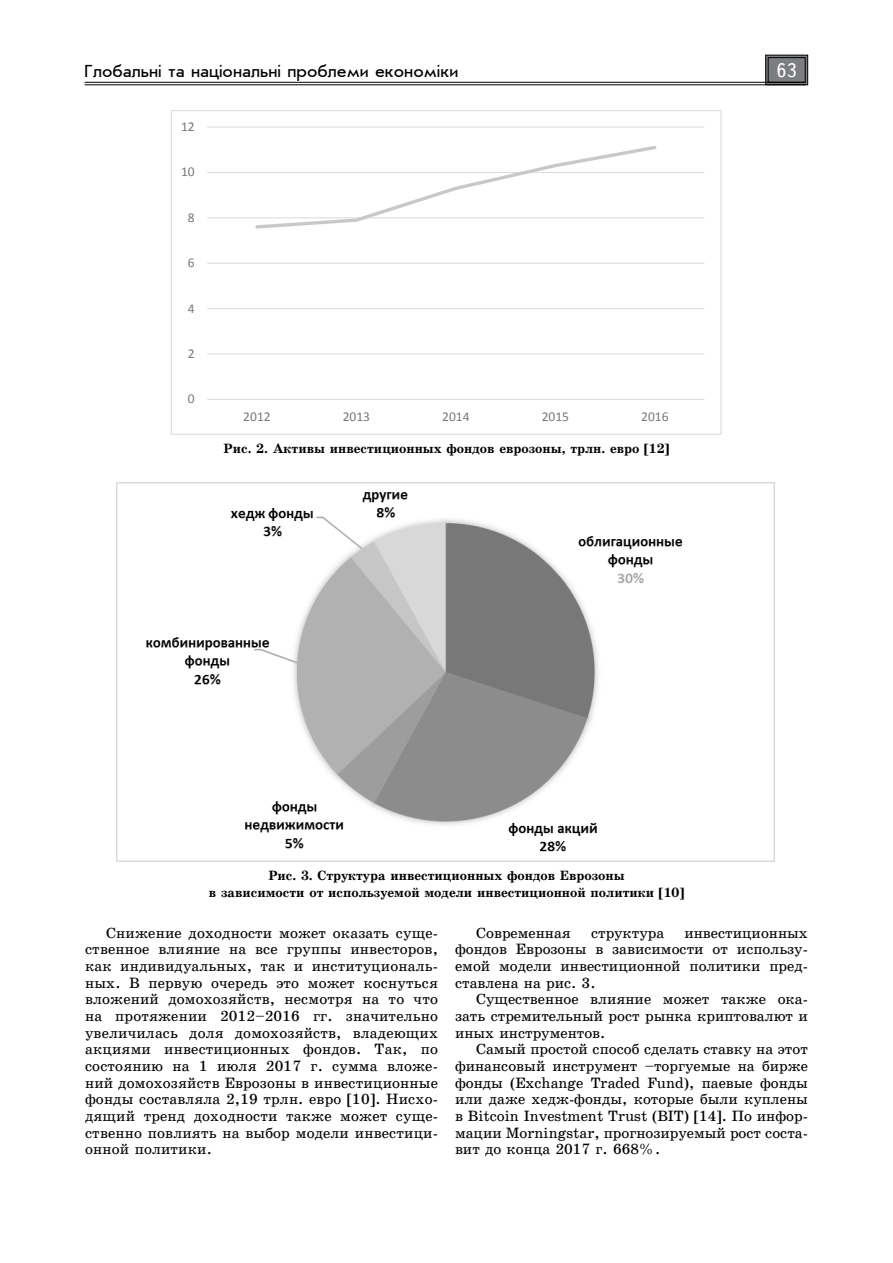
<style>
.page{position:relative;width:893px;height:1263px;background:#fff}
.page>*{position:absolute;margin:0;border:0;box-sizing:border-box;transform-origin:0 0}
.t1{font:19.5px "Ukrainian Text";color:#fff}
.t2{font:18px "Ukrainian Journal Sans";color:#000}
.t3{font:15px/16.6px "Ukrainian School";color:#000;text-align:justify}
.t4{font:700 13.5px/16.6px "Ukrainian School";color:#000;text-align:center}
.t5{font:13.5px "Calibri";color:#77787b}
</style>
<div class="page">
<svg style="left:765px;top:55px;width:43px;height:30px"></svg>
<div style="left:768px;top:57px;width:37px;height:26px;border:1px solid #000"></div>
<hr style="left:85px;top:82px;width:721px;height:1px;background:#000">
<hr style="left:85px;top:85px;width:721px;height:1px;background:#000">
<hr style="left:207px;top:353px;width:497px;height:2px;background:#dcddde">
<hr style="left:207px;top:308px;width:497px;height:1px;background:#dcddde">
<hr style="left:207px;top:263px;width:497px;height:1px;background:#dcddde">
<hr style="left:207px;top:217px;width:497px;height:1px;background:#dcddde">
<hr style="left:207px;top:172px;width:497px;height:1px;background:#dcddde">
<hr style="left:207px;top:126px;width:497px;height:2px;background:#dcddde">
<hr style="left:207px;top:399px;width:497px;height:1px;background:#dcddde">
<svg style="left:253px;top:146px;width:406px;height:83px"></svg>
<img style="left:117px;top:482px;width:658px;height:379px">
<p class="t2" style="left:85px;top:62px;width:375px">Глобальні та національні проблеми економіки</p>
<h1 class="t1" style="left:776px;top:60px;width:22px">63</h1>
<p class="t5" style="left:181px;top:118px;width:15px">12</p>
<p class="t5" style="left:181px;top:163px;width:15px">10</p>
<p class="t5" style="left:188px;top:209px;width:8px">8</p>
<p class="t5" style="left:188px;top:254px;width:8px">6</p>
<p class="t5" style="left:188px;top:300px;width:8px">4</p>
<p class="t5" style="left:188px;top:345px;width:8px">2</p>
<p class="t5" style="left:188px;top:390px;width:8px">0</p>
<p class="t5" style="left:243px;top:408px;width:29px">2012</p>
<p class="t5" style="left:343px;top:408px;width:29px">2013</p>
<p class="t5" style="left:442px;top:408px;width:29px">2014</p>
<p class="t5" style="left:542px;top:408px;width:29px">2015</p>
<p class="t5" style="left:641px;top:408px;width:29px">2016</p>
<p class="t4" style="left:224px;top:440px;width:447px">Рис. 2. Активы инвестиционных фондов еврозоны, трлн. евро [12]</p>
<p class="t4" style="left:209px;top:867px;width:477px">Рис. 3. Структура инвестиционных фондов Еврозоны<br>в зависимости от используемой модели инвестиционной политики [10]</p>
<p class="t3" style="left:85px;top:924px;width:354px;text-indent:21px">Снижение доходности может оказать суще&shy;ственное влияние на все группы инвесторов, как индивидуальных, так и институциональ&shy;ных. В первую очередь это может коснуться вложений домохозяйств, несмотря на то что на протяжении 2012–2016 гг. значительно увеличилась доля домохозяйств, владеющих акциями инвестиционных фондов. Так, по состоянию на 1 июля 2017 г. сумма вложе&shy;ний домохозяйств Еврозоны в инвестиционные фонды составляла 2,19 трлн. евро [10]. Нисхо&shy;дящий тренд доходности также может суще&shy;ственно повлиять на выбор модели инвестици&shy;онной политики.</p>
<p class="t3" style="left:476px;top:924px;width:96px">Современная</p>
<p class="t3" style="left:591px;top:924px;width:75px">структура</p>
<p class="t3" style="left:455px;top:924px;width:354px;text-indent:229px">инвестиционных фондов Еврозоны в зависимости от использу&shy;емой модели инвестиционной политики пред&shy;ставлена на рис. 3.</p>
<p class="t3" style="left:455px;top:991px;width:354px;text-indent:21px">Существенное влияние может также ока&shy;зать стремительный рост рынка криптовалют и иных инструментов.</p>
<p class="t3" style="left:455px;top:1041px;width:354px;text-indent:21px">Самый простой способ сделать ставку на этот финансовый инструмент –торгуемые на бирже фонды (Exchange Traded Fund), паевые фонды или даже хедж-фонды, которые были куплены в Bitcoin Investment Trust (BIT) [14]. По инфор&shy;мации Morningstar, прогнозируемый рост соста&shy;вит до конца 2017 г. 668%.</p>
</div>
